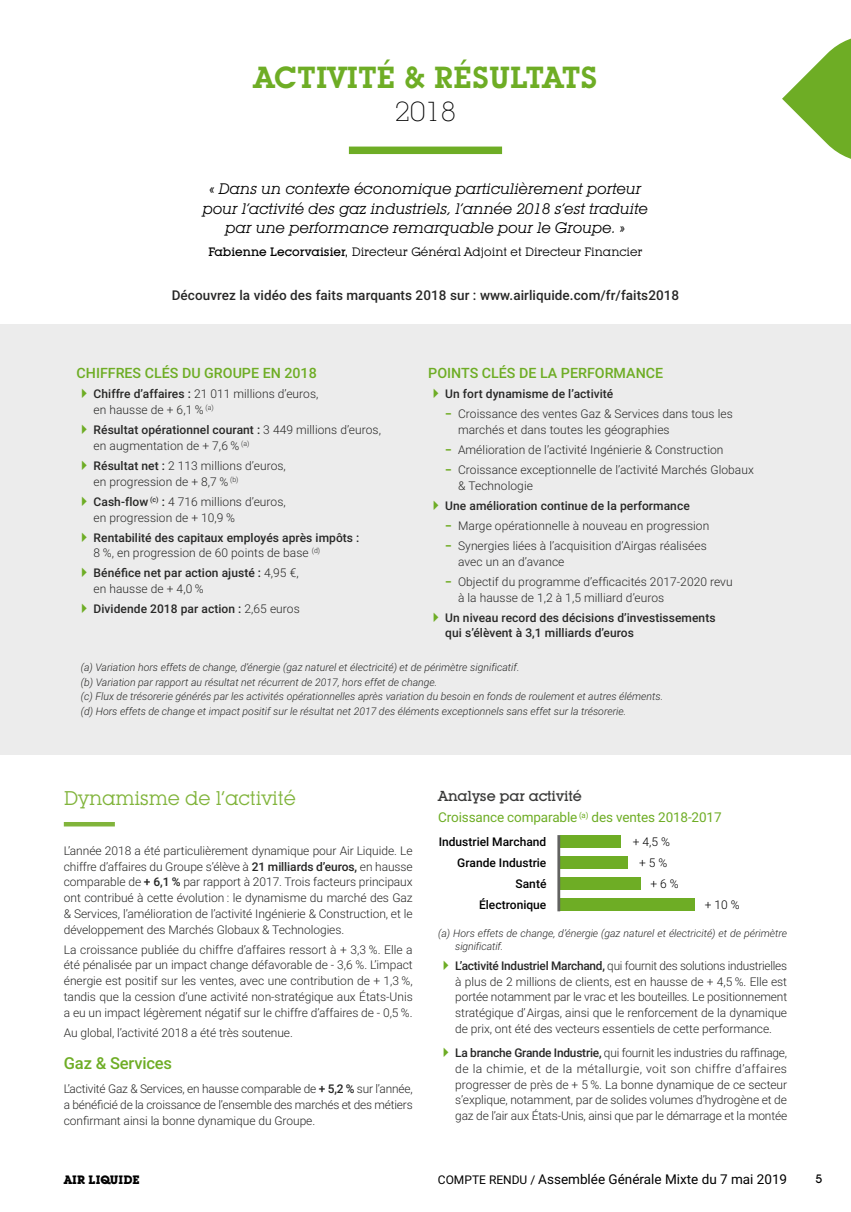
<style>
.page{position:relative;width:851px;height:1212px;background:#fff}
.page>*{position:absolute;margin:0;border:0;box-sizing:border-box;transform-origin:0 0}
.Titre_1{font:600 30px "Lubalin Graph IT Cby BT";color:#6ead25}
.Titre_1-2{font:300 27px "Lubalin Graph IT Cby BT Xtra";color:#000}
.Header_2{font:19.5px "Lubalin Graph IT Cby BT";letter-spacing:-.01em;color:#81b43b}
.Header_3_vert{font:500 16.5px "Roboto";letter-spacing:-.01em;color:#6ead25}
.Par_citation{font:italic 15px/19.5px "Lubalin Graph IT Cby BT";color:#000;text-align:center}
.Header__focus{font:500 14.25px "Roboto";color:#6ead25}
.Header_graph{font:500 14.25px "Lubalin Graph IT Cby BT";letter-spacing:-.01em;color:#3a3a39}
.Par_text{font:500 13.5px "Roboto";letter-spacing:.005em;color:#272726}
.t1{font:13.5px "Roboto";color:#000}
.Header_graph_anis{font:13.5px "Roboto";letter-spacing:-.01em;color:#6ead25}
.Par_text-2{font:300 12px/15.8px "Roboto";letter-spacing:.005em;color:#272726}
.t2{font:500 12px/15.8px "Roboto";letter-spacing:.005em;color:#272726}
.Par_citation-2{font:12px "Lubalin Graph IT Cby BT";color:#000}
.t3{font:500 12px "Roboto";color:#000}
.t4{font:300 12px "Roboto";color:#000}
.t5{font:700 12px "Lubalin Graph IT Cby BT";color:#000}
.t6{font:500 12px "Lubalin Graph IT Cby BT";color:#000}
.Tab_footnotes{font:italic 300 10.5px/12.8px "Roboto";color:#272726}
.s1{font-weight:500}
.s2{font-weight:300}
.s3{font-weight:900;color:#77b030}
.s4{font-size:12px}
</style>
<div class="page">
<div style="left:0;top:324px;width:850px;height:430px;background:#ececec"></div>
<div style="left:349px;top:147px;width:153px;height:7px;background:#6ead25"></div>
<svg style="left:782px;top:39px;width:68px;height:120px"></svg>
<hr style="left:64px;top:822px;width:51px;height:4px;background:#81b43b">
<div style="left:560px;top:856px;width:67px;height:13px;background:#6ead25"></div>
<div style="left:560px;top:835px;width:60px;height:13px;background:#6ead25"></div>
<div style="left:560px;top:899px;width:134px;height:12px;background:#6ead25"></div>
<div style="left:560px;top:877px;width:80px;height:13px;background:#6ead25"></div>
<hr style="left:557px;top:835px;width:3px;height:76px;background:#626261">
<h1 class="Titre_1" style="left:253px;top:59px;width:345px">ACTIVITÉ &amp; RÉSULTATS</h1>
<h1 class="Titre_1-2" style="left:395px;top:95px;width:63px">2018</h1>
<p class="Par_citation" style="left:203px;top:179px;width:446px">« Dans un contexte économique particulièrement porteur pour l’activité des gaz industriels, l’année 2018 s’est traduite par une performance remarquable pour le Groupe. »</p>
<p class="Par_citation-2" style="left:208px;top:244px;width:435px"><span class="s1">Fabienne Lecorvaisier,</span> Directeur Général Adjoint et Directeur Financier</p>
<p class="Par_text" style="left:172px;top:286px;width:509px">Découvrez la vidéo des faits marquants 2018 sur : www.airliquide.com/fr/faits2018</p>
<p class="Header__focus" style="left:77px;top:363px;width:242px">CHIFFRES CLÉS DU GROUPE EN 2018</p>
<p class="Par_text-2" style="left:94px;top:386px;width:226px"><span class="s1">Chiffre d’affaires :</span> 21 011 millions d’euros, en hausse de + 6,1 % <sup>(a)</sup></p>
<p class="Par_text-2" style="left:94px;top:422px;width:289px"><span class="s1">Résultat opérationnel courant :</span> 3 449 millions d’euros, en augmentation de + 7,6 % <sup>(a)</sup></p>
<p class="Par_text-2" style="left:94px;top:457px;width:194px"><span class="s1">Résultat net :</span> 2 113 millions d’euros, en progression de + 8,7 % <sup>(b)</sup></p>
<p class="Par_text-2" style="left:94px;top:493px;width:194px"><span class="s1">Cash-flow</span> <sup>(c)</sup> <span class="s1">:</span> 4 716 millions d’euros, en progression de + 10,9 %</p>
<p class="t2" style="left:94px;top:529px;width:267px">Rentabilité des capitaux employés après impôts :<br><span class="s2">8 %, en progression de 60 points de base</span> <sup>(d)</sup></p>
<p class="t2" style="left:94px;top:565px;width:206px">Bénéfice net par action ajusté : <span class="s2">4,95 €, en hausse de + 4,0 %</span></p>
<p class="t2" style="left:94px;top:600px;width:208px">Dividende 2018 par action : <span class="s2">2,65 euros</span></p>
<p class="Header__focus" style="left:428px;top:363px;width:236px">POINTS CLÉS DE LA PERFORMANCE</p>
<p class="t2" style="left:445px;top:386px;width:170px">Un fort dynamisme de l’activité</p>
<p class="Par_text-2" style="left:458px;top:406px;width:276px;text-indent:-13px"><span class="s3">−</span> Croissance des ventes Gaz &amp; Services dans tous les marchés et dans toutes les géographies</p>
<p class="Par_text-2" style="left:445px;top:442px;width:280px"><span class="s3">−</span> Amélioration de l’activité Ingénierie &amp; Construction</p>
<p class="Par_text-2" style="left:458px;top:462px;width:297px;text-indent:-13px"><span class="s3">−</span> Croissance exceptionnelle de l’activité Marchés Globaux &amp; Technologie</p>
<p class="t2" style="left:445px;top:497px;width:246px">Une amélioration continue de la performance</p>
<p class="Par_text-2" style="left:445px;top:517px;width:265px"><span class="s3">−</span> Marge opérationnelle à nouveau en progression</p>
<p class="Par_text-2" style="left:458px;top:537px;width:250px;text-indent:-13px"><span class="s3">−</span> Synergies liées à l’acquisition d’Airgas réalisées avec un an d’avance</p>
<p class="Par_text-2" style="left:458px;top:573px;width:276px;text-indent:-13px"><span class="s3">−</span> Objectif du programme d’efficacités 2017-2020 revu à la hausse de 1,2 à 1,5 milliard d’euros</p>
<p class="t2" style="left:445px;top:609px;width:272px">Un niveau record des décisions d’investissements qui s’élèvent à 3,1 milliards d’euros</p>
<p class="Tab_footnotes" style="left:81px;top:660px;width:440px">(a) Variation hors effets de change, d’énergie (gaz naturel et électricité) et de périmètre significatif.</p>
<p class="Tab_footnotes" style="left:81px;top:675px;width:358px">(b) Variation par rapport au résultat net récurrent de 2017, hors effet de change.</p>
<p class="Tab_footnotes" style="left:81px;top:690px;width:583px">(c) Flux de trésorerie générés par les activités opérationnelles après variation du besoin en fonds de roulement et autres éléments.</p>
<p class="Tab_footnotes" style="left:81px;top:705px;width:547px">(d) Hors effets de change et impact positif sur le résultat net 2017 des éléments exceptionnels sans effet sur la trésorerie.</p>
<p class="Header_2" style="left:64px;top:786px;width:233px">Dynamisme de l’activité</p>
<p class="Par_text-2" style="left:64px;top:842px;width:350px;text-align:justify">L’année 2018 a été particulièrement dynamique pour Air Liquide. Le chiffre d’affaires du Groupe s’élève à <span class="s1">21 milliards d’euros,</span> en hausse comparable de <span class="s1">+ 6,1 %</span> par rapport à 2017. Trois facteurs principaux ont contribué à cette évolution : le dynamisme du marché des Gaz &amp; Services, l’amélioration de l’activité Ingénierie &amp; Construction, et le développement des Marchés Globaux &amp; Technologies.</p>
<p class="Par_text-2" style="left:64px;top:941px;width:350px;text-align:justify">La croissance publiée du chiffre d’affaires ressort à + 3,3 %. Elle a été pénalisée par un impact change défavorable de - 3,6 %. L’impact énergie est positif sur les ventes, avec une contribution de + 1,3 %, tandis que la cession d’une activité non-stratégique aux États-Unis a eu un impact légèrement négatif sur le chiffre d’affaires de - 0,5 %.</p>
<p class="Par_text-2" style="left:64px;top:1024px;width:231px">Au global, l’activité 2018 a été très soutenue.</p>
<p class="Header_3_vert" style="left:64px;top:1052px;width:110px">Gaz &amp; Services</p>
<p class="Par_text-2" style="left:64px;top:1081px;width:350px;text-align:justify">L’activité Gaz &amp; Services, en hausse comparable de <span class="s1">+ 5,2 %</span> sur l’année, a bénéficié de la croissance de l’ensemble des marchés et des métiers confirmant ainsi la bonne dynamique du Groupe.</p>
<p class="Header_graph" style="left:438px;top:787px;width:145px">Analyse par activité</p>
<p class="Header_graph_anis" style="left:438px;top:808px;width:285px">Croissance comparable <sup>(a)</sup> des ventes 2018-2017</p>
<p class="t3" style="left:438px;top:833px;width:109px">Industriel Marchand</p>
<p class="t3" style="left:515px;top:876px;width:32px">Santé</p>
<p class="t3" style="left:457px;top:854px;width:91px">Grande Industrie</p>
<p class="t3" style="left:479px;top:896px;width:69px">Électronique</p>
<p class="t4" style="left:632px;top:833px;width:39px">+ 4,5 %</p>
<p class="t4" style="left:639px;top:854px;width:30px">+ 5 %</p>
<p class="t4" style="left:650px;top:875px;width:30px">+ 6 %</p>
<p class="t4" style="left:704px;top:896px;width:36px">+ 10 %</p>
<p class="Tab_footnotes" style="left:455px;top:926px;width:333px;text-indent:-17px">(a) Hors effets de change, d’énergie (gaz naturel et électricité) et de périmètre significatif.</p>
<p class="Par_text-2" style="left:455px;top:957px;width:333px;text-align:justify"><span class="s1">L’activité Industriel Marchand,</span> qui fournit des solutions industrielles à plus de 2 millions de clients, est en hausse de + 4,5 %. Elle est portée notamment par le vrac et les bouteilles. Le positionnement stratégique d’ Airgas, ainsi que le renforcement de la dynamique de prix, ont été des vecteurs essentiels de cette performance.</p>
<p class="Par_text-2" style="left:455px;top:1044px;width:333px;text-align:justify"><span class="s1">La branche Grande Industrie,</span> qui fournit les industries du raffinage, de la chimie, et de la métallurgie, voit son chiffre d’affaires progresser de près de + 5 %. La bonne dynamique de ce secteur s’explique, notamment, par de solides volumes d’hydrogène et de gaz de l’air aux États-Unis, ainsi que par le démarrage et la montée</p>
<p class="t5" style="left:64px;top:1173px;width:77px">AIR LIQUIDE</p>
<p class="t1" style="left:438px;top:1170px;width:351px"><span class="s4">COMPTE RENDU /</span> Assemblée Générale Mixte du 7 mai 2019</p>
<p class="t6" style="left:815px;top:1172px;width:8px">5</p>
</div>
